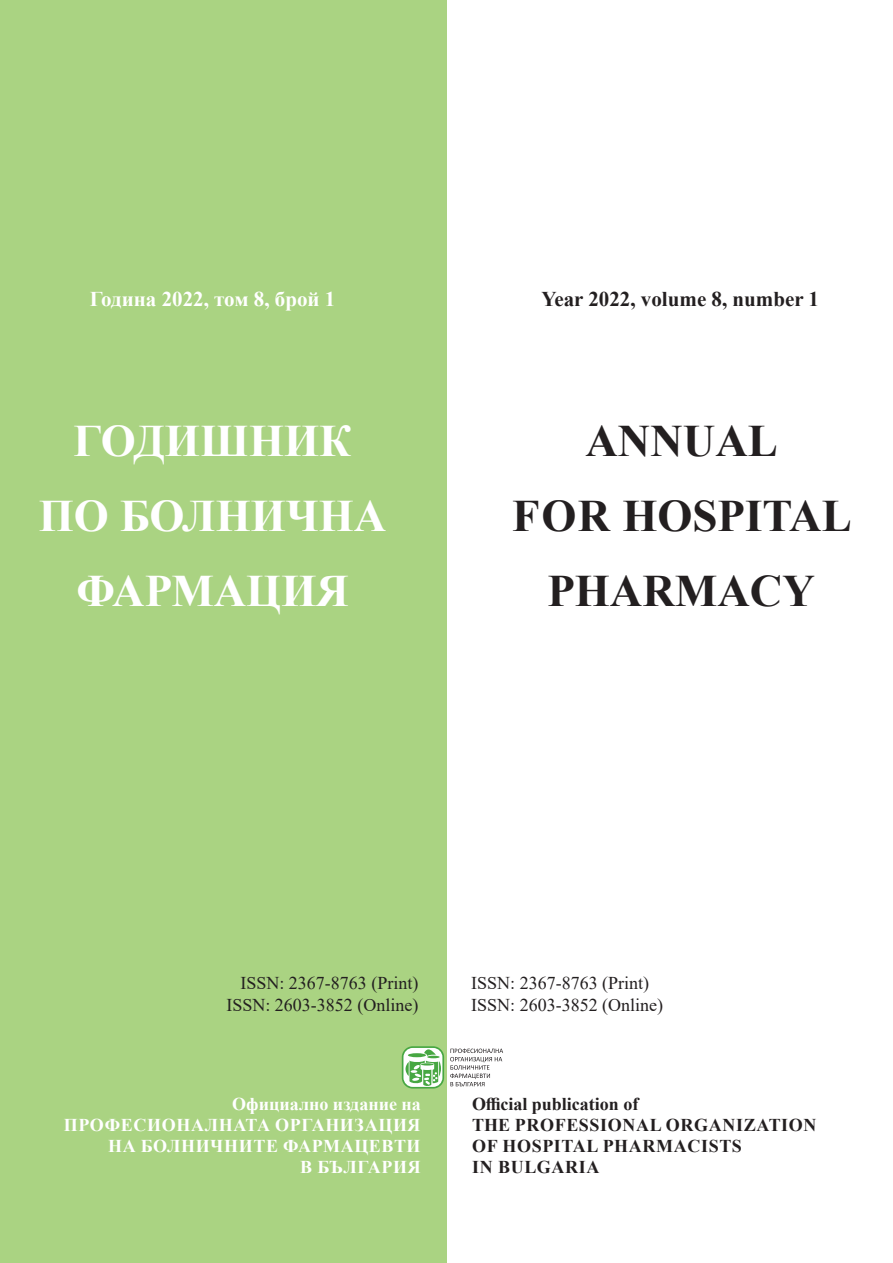
<style>
.page{position:relative;width:893px;height:1263px;background:#fff}
.page>*{position:absolute;margin:0;border:0;box-sizing:border-box;transform-origin:0 0}
.t1{font:700 45px/75px "Times New Roman";color:#fff;text-align:center}
.t2{font:700 45px/75px "Times New Roman";color:#231f20;text-align:center}
.t3{font:700 21px "Times New Roman";color:#231f20}
.t4{font:700 21px "Times New Roman";color:#fff}
.t5{font:18px/21.6px "Times New Roman";color:#231f20;text-align:right}
.t6{font:700 18px/21px "Times New Roman";letter-spacing:.035em;color:#231f20}
.t7{font:700 18px/21px "Times New Roman";letter-spacing:.035em;color:#fff;text-align:right}
</style>
<div class="page">
<div style="left:0;top:0;width:446px;height:1263px;background:#aad382"></div>
<svg style="left:450px;top:1048px;width:53px;height:38px"></svg>
<svg style="left:402px;top:1046px;width:42px;height:42px"></svg>
<div style="left:403px;top:1048px;width:39px;height:39px;background:#fff;border-radius:9px"></div>
<svg style="left:405px;top:1049px;width:36px;height:37px"></svg>
<p class="t4" style="left:90px;top:284px;width:247px">Година 2022, том 8, брой 1</p>
<h1 class="t1" style="left:39px;top:402px;width:349px">ГОДИШНИК<br>ПО БОЛНИЧНА<br>ФАРМАЦИЯ</h1>
<p class="t3" style="left:542px;top:284px;width:279px">Year 2022, volume 8, number 1</p>
<h1 class="t2" style="left:512px;top:402px;width:341px">ANNUAL<br>FOR HOSPITAL<br>PHARMACY</h1>
<p class="t5" style="left:226px;top:972px;width:193px">ISSN: 2367-8763 (Print)<br>ISSN: 2603-3852 (Online)</p>
<p class="t5" style="left:471px;top:972px;width:193px;text-align:left">ISSN: 2367-8763 (Print)<br>ISSN: 2603-3852 (Online)</p>
<p class="t7" style="left:64px;top:1093px;width:359px">Официално издание на<br>ПРОФЕСИОНАЛНАТА ОРГАНИЗАЦИЯ<br>НА БОЛНИЧНИТЕ ФАРМАЦЕВТИ<br>В БЪЛГАРИЯ</p>
<p class="t6" style="left:472px;top:1093px;width:346px">Official publication of<br>THE PROFESSIONAL ORGANIZATION<br>OF HOSPITAL PHARMACISTS<br>IN BULGARIA</p>
</div>
